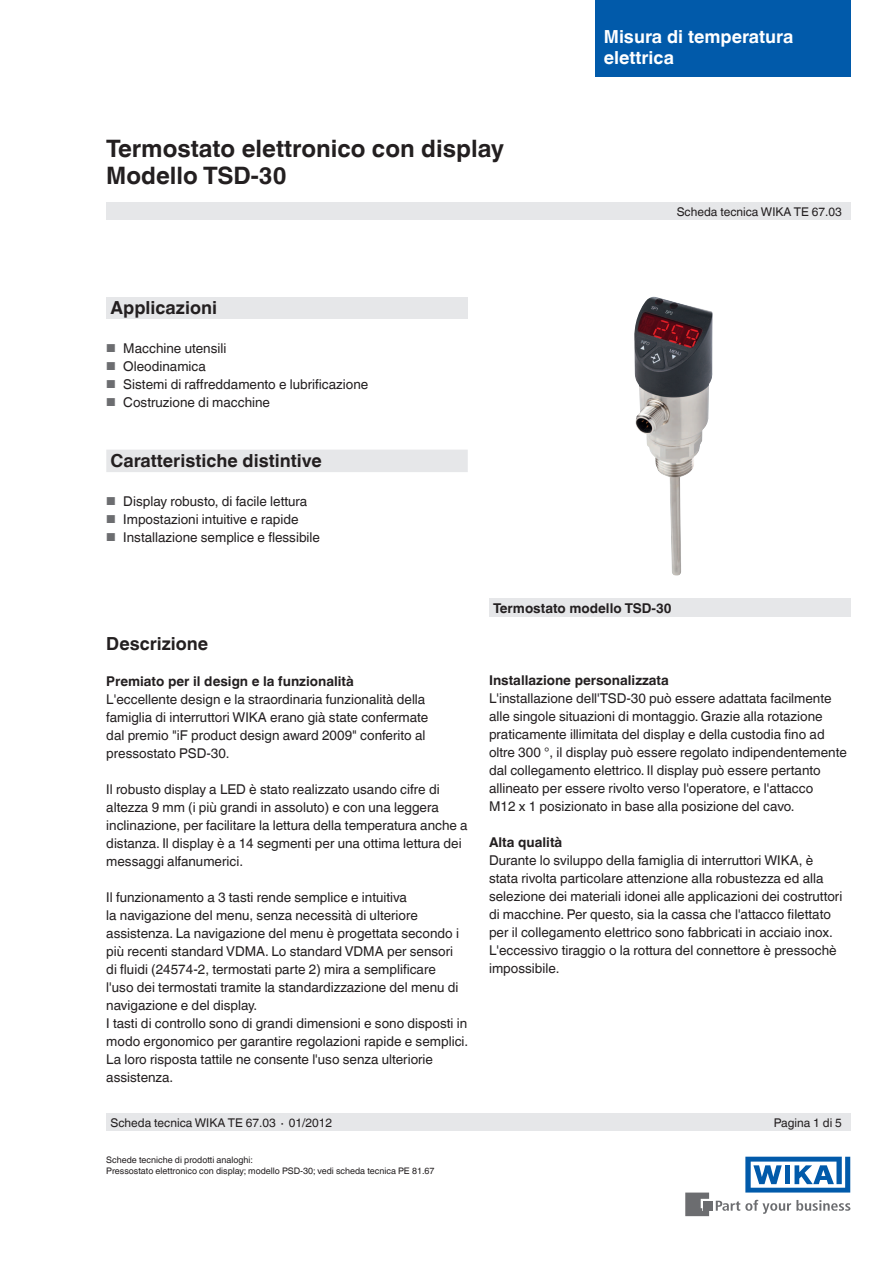
<style>
.page{position:relative;width:893px;height:1263px;background:#fff}
.page>*{position:absolute;margin:0;border:0;box-sizing:border-box;transform-origin:0 0}
.t1{font:700 24px/27px "Helvetica World";color:#231f20}
.t2{font:700 18px "Helvetica World";color:#231f20}
.t3{font:700 18px/21px "Helvetica World";color:#fff}
.t4{font:13.5px/18px "Helvetica World";color:#231f20}
.t5{font:700 13.5px "Helvetica World";color:#231f20}
.t6{font:12px "Helvetica World";color:#231f20}
.t7{font:9px/10.5px "Helvetica World";color:#231f20}
.s1{font-size:11.55px;color:#6c6d70}
</style>
<div class="page">
<div style="left:106px;top:298px;width:362px;height:21px;background:#e6e7e9"></div>
<svg style="left:716px;top:1200px;width:134px;height:14px"></svg>
<div style="left:703px;top:1201px;width:9px;height:9px;background:#6c6d70"></div>
<svg style="left:685px;top:1192px;width:24px;height:24px"></svg>
<svg style="left:745px;top:1157px;width:105px;height:35px"></svg>
<div style="left:106px;top:203px;width:744px;height:17px;background:#e6e7e9"></div>
<div style="left:106px;top:1114px;width:744px;height:17px;background:#e6e7e9"></div>
<div style="left:595px;top:0;width:255px;height:77px;background:#015aaa"></div>
<img style="left:634px;top:297px;width:79px;height:278px">
<div style="left:106px;top:450px;width:362px;height:22px;background:#e6e7e9"></div>
<div style="left:489px;top:599px;width:361px;height:18px;background:#e6e7e9"></div>
<h1 class="t1" style="left:106px;top:135px;width:399px">Termostato elettronico con display<br>Modello TSD-30</h1>
<h2 class="t2" style="left:111px;top:297px;width:108px">Applicazioni</h2>
<p class="t4" style="left:106px;top:339px;width:122px"><span class="s1">■</span> Macchine utensili</p>
<p class="t4" style="left:106px;top:357px;width:101px"><span class="s1">■</span> Oleodinamica</p>
<p class="t4" style="left:106px;top:375px;width:264px"><span class="s1">■</span> Sistemi di raffreddamento e lubrificazione</p>
<p class="t4" style="left:106px;top:393px;width:165px"><span class="s1">■</span> Costruzione di macchine</p>
<h2 class="t2" style="left:111px;top:450px;width:213px">Caratteristiche distintive</h2>
<p class="t4" style="left:106px;top:492px;width:203px"><span class="s1">■</span> Display robusto, di facile lettura</p>
<p class="t4" style="left:106px;top:510px;width:194px"><span class="s1">■</span> Impostazioni intuitive e rapide</p>
<p class="t4" style="left:106px;top:528px;width:215px"><span class="s1">■</span> Installazione semplice e flessibile</p>
<h2 class="t3" style="left:604px;top:26px;width:191px">Misura di temperatura elettrica</h2>
<p class="t6" style="left:677px;top:204px;width:167px">Scheda tecnica WIKA TE 67.03</p>
<h2 class="t2" style="left:106px;top:633px;width:103px">Descrizione</h2>
<p class="t5" style="left:106px;top:673px;width:249px">Premiato per il design e la funzionalità</p>
<p class="t4" style="left:106px;top:690px;width:324px">L'eccellente design e la straordinaria funzionalità della famiglia di interruttori WIKA erano già state confermate dal premio "iF product design award 2009" conferito al pressostato PSD-30.</p>
<p class="t4" style="left:106px;top:780px;width:363px">Il robusto display a LED è stato realizzato usando cifre di altezza 9 mm (i più grandi in assoluto) e con una leggera inclinazione, per facilitare la lettura della temperatura anche a distanza. Il display è a 14 segmenti per una ottima lettura dei messaggi alfanumerici.</p>
<p class="t4" style="left:106px;top:888px;width:363px">Il funzionamento a 3 tasti rende semplice e intuitiva<br>la navigazione del menu, senza necessità di ulteriore assistenza. La navigazione del menu è progettata secondo i più recenti standard VDMA. Lo standard VDMA per sensori<br>di fluidi (24574-2, termostati parte 2) mira a semplificare<br>l'uso dei termostati tramite la standardizzazione del menu di navigazione e del display.<br>I tasti di controllo sono di grandi dimensioni e sono disposti in modo ergonomico per garantire regolazioni rapide e semplici.<br>La loro risposta tattile ne consente l'uso senza ulteriorie assistenza.</p>
<p class="t5" style="left:493px;top:600px;width:180px">Termostato modello TSD-30</p>
<p class="t5" style="left:489px;top:672px;width:181px">Installazione personalizzata</p>
<p class="t4" style="left:489px;top:689px;width:359px">L'installazione dell'TSD-30 può essere adattata facilmente alle singole situazioni di montaggio. Grazie alla rotazione praticamente illimitata del display e della custodia fino ad oltre 300 °, il display può essere regolato indipendentemente dal collegamento elettrico. Il display può essere pertanto allineato per essere rivolto verso l'operatore, e l'attacco<br>M12 x 1 posizionato in base alla posizione del cavo.</p>
<p class="t5" style="left:489px;top:834px;width:75px">Alta qualità</p>
<p class="t4" style="left:489px;top:851px;width:355px">Durante lo sviluppo della famiglia di interruttori WIKA, è stata rivolta particolare attenzione alla robustezza ed alla selezione dei materiali idonei alle applicazioni dei costruttori di macchine. Per questo, sia la cassa che l'attacco filettato per il collegamento elettrico sono fabbricati in acciaio inox.<br>L'eccessivo tiraggio o la rottura del connettore è pressochè impossibile.</p>
<p class="t6" style="left:111px;top:1115px;width:223px">Scheda tecnica WIKA TE 67.03 ∙ 01/2012</p>
<p class="t6" style="left:774px;top:1115px;width:70px">Pagina 1 di 5</p>
<p class="t7" style="left:106px;top:1155px;width:330px">Schede tecniche di prodotti analoghi:<br>Pressostato elettronico con display; modello PSD-30; vedi scheda tecnica PE 81.67</p>
</div>
